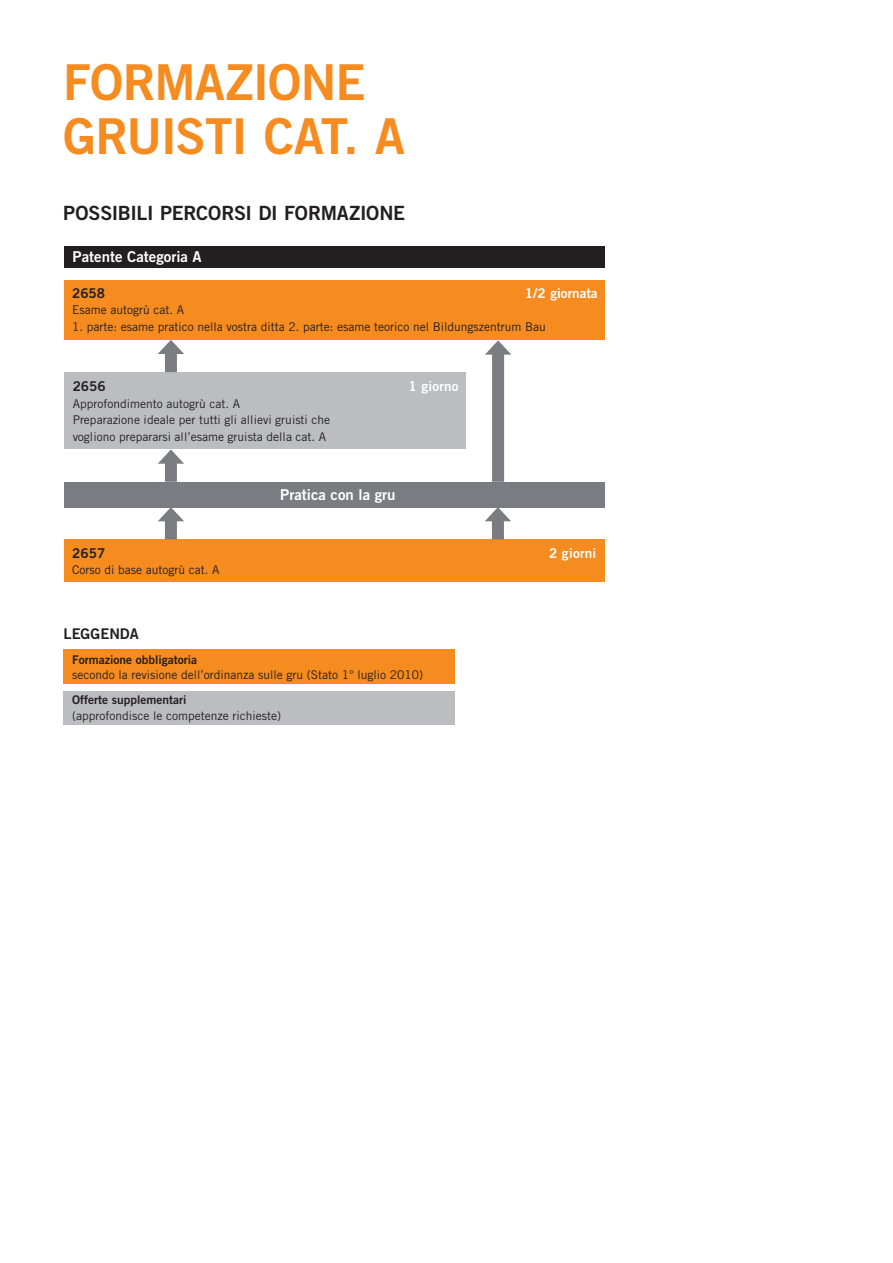
<style>
.page{position:relative;width:893px;height:1263px;background:#fff}
.page>*{position:absolute;margin:0;border:0;box-sizing:border-box;transform-origin:0 0}
.t1{font:49.5px/54px "Trade Gothic LT Std Bd 2";letter-spacing:-.02em;color:#f68b1f}
.t2{font:19.65px "Trade Gothic LT Std Bd 2";letter-spacing:-.015em;color:#231f20}
.t3{font:15px "Trade Gothic LT Std Bd 2";color:#fff}
.t4{font:14.7px "Trade Gothic LT Std Bd 2";color:#231f20}
.t5{font:13.5px "Trade Gothic LT Std Bd 2";letter-spacing:.02em;color:#fff}
.t6{font:13.5px "Trade Gothic LT Std Bd 2";color:#231f20}
.t7{font:13.5px "Trade Gothic LT Std Bd 2";color:#fff}
.t8{font:12px/16.5px "Trade Gothic LT Std";color:#231f20}
.t9{font:12px "Trade Gothic LT Std Bd 2";color:#231f20}
</style>
<div class="page">
<div style="left:64px;top:372px;width:402px;height:77px;background:#bcbdc0"></div>
<div style="left:64px;top:539px;width:540px;height:43px;background:#f68b1f"></div>
<div style="left:64px;top:247px;width:540px;height:21px;background:#231f20"></div>
<svg style="left:158px;top:340px;width:26px;height:14px"></svg>
<div style="left:165px;top:351px;width:12px;height:21px;background:#7b7c82"></div>
<div style="left:64px;top:482px;width:540px;height:25px;background:#7b7c82"></div>
<svg style="left:158px;top:507px;width:26px;height:14px"></svg>
<div style="left:165px;top:518px;width:12px;height:21px;background:#7b7c82"></div>
<svg style="left:158px;top:449px;width:26px;height:15px"></svg>
<div style="left:165px;top:460px;width:12px;height:22px;background:#7b7c82"></div>
<svg style="left:485px;top:507px;width:26px;height:14px"></svg>
<div style="left:492px;top:518px;width:12px;height:21px;background:#7b7c82"></div>
<svg style="left:485px;top:340px;width:26px;height:15px"></svg>
<div style="left:492px;top:353px;width:12px;height:129px;background:#7b7c82"></div>
<div style="left:64px;top:280px;width:540px;height:60px;background:#f68b1f"></div>
<div style="left:64px;top:649px;width:391px;height:34px;background:#f68b1f"></div>
<div style="left:64px;top:691px;width:391px;height:34px;background:#bcbdc0"></div>
<h1 class="t1" style="left:63px;top:54px;width:343px">FORMAZIONE<br>GRUISTI CAT. A</h1>
<h2 class="t2" style="left:63px;top:201px;width:343px">POSSIBILI PERCORSI DI FORMAZIONE</h2>
<p class="t3" style="left:73px;top:247px;width:131px">Patente Categoria A</p>
<p class="t6" style="left:72px;top:284px;width:34px">2658</p>
<p class="t7" style="left:525px;top:284px;width:74px">1/2 giornata</p>
<p class="t8" style="left:72px;top:301px;width:113px">Esame autogrù cat. A</p>
<p class="t8" style="left:72px;top:318px;width:475px">1. parte: esame pratico nella vostra ditta 2. parte: esame teorico nel Bildungszentrum Bau</p>
<p class="t6" style="left:73px;top:378px;width:34px">2656</p>
<p class="t5" style="left:408px;top:378px;width:52px">1 giorno</p>
<p class="t8" style="left:73px;top:395px;width:259px">Approfondimento autogrù cat. A<br>Preparazione ideale per tutti gli allievi gruisti che vogliono prepararsi all’esame gruista della cat. A</p>
<p class="t3" style="left:280px;top:485px;width:117px">Pratica con la gru</p>
<p class="t6" style="left:72px;top:544px;width:34px">2657</p>
<p class="t5" style="left:549px;top:544px;width:49px">2 giorni</p>
<p class="t8" style="left:72px;top:561px;width:149px">Corso di base autogrù cat. A</p>
<p class="t4" style="left:64px;top:624px;width:77px">LEGGENDA</p>
<p class="t9" style="left:72px;top:652px;width:127px">Formazione obbligatoria</p>
<p class="t8" style="left:72px;top:667px;width:353px">secondo la revisione dell’ordinanza sulle gru (Stato 1° luglio 2010)</p>
<p class="t9" style="left:72px;top:692px;width:116px">Offerte supplementari</p>
<p class="t8" style="left:72px;top:707px;width:210px">(approfondisce le competenze richieste)</p>
</div>
